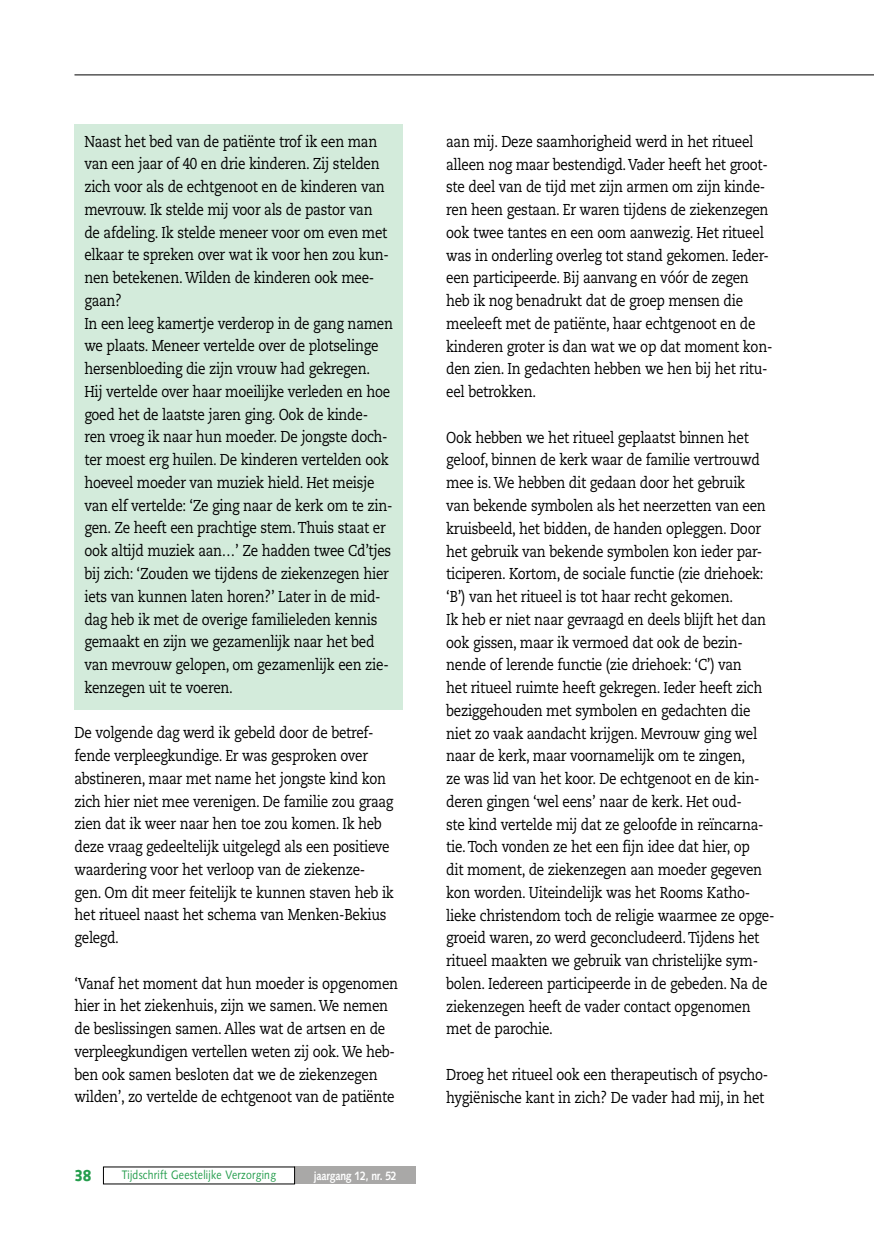
<style>
.page{position:relative;width:874px;height:1241px;background:#fff}
.page>*{position:absolute;margin:0;border:0;box-sizing:border-box;transform-origin:0 0}
.t1{font:15.75px/22.8px "Caecilia";letter-spacing:-.02em;color:#000;scale:.85 1}
.t2{font:900 15.75px "Syntax";color:#249d4c;scale:.85 1}
.t3{font:12.25px "Syntax";letter-spacing:.025em;color:#249d4c;scale:.85 1}
.t4{font:700 12.25px "Syntax";letter-spacing:-.02em;color:#fff;scale:.85 1}
</style>
<div class="page">
<div style="left:74px;top:124px;width:328px;height:585px;background:#d3ebdb"></div>
<hr style="left:74px;top:74px;width:799px;height:1px;background:#000">
<div style="left:294px;top:1166px;width:122px;height:18px;background:#a9a8a7"></div>
<p class="t1" style="left:84px;top:130px;width:364px">Naast het bed van de patiënte trof ik een man van een jaar of 40 en drie kinderen. Zij stelden zich voor als de echtgenoot en de kinderen van mevrouw. Ik stelde mij voor als de pastor van<br>de afdeling. Ik stelde meneer voor om even met elkaar te spreken over wat ik voor hen zou kun&shy;nen betekenen. Wilden de kinderen ook mee&shy;gaan?<br>In een leeg kamertje verderop in de gang namen we plaats. Meneer vertelde over de plotselinge hersenbloeding die zijn vrouw had gekregen.<br>Hij vertelde over haar moeilijke verleden en hoe goed het de laatste jaren ging. Ook de kinde&shy;ren vroeg ik naar hun moeder. De jongste doch&shy;ter moest erg huilen. De kinderen vertelden ook hoeveel moeder van muziek hield. Het meisje van elf vertelde: ‘Ze ging naar de kerk om te zin&shy;gen. Ze heeft een prachtige stem. Thuis staat er ook altijd muziek aan…’ Ze hadden twee Cd’tjes bij zich: ‘Zouden we tijdens de ziekenzegen hier iets van kunnen laten horen?’ Later in de mid&shy;dag heb ik met de overige familieleden kennis gemaakt en zijn we gezamenlijk naar het bed van mevrouw gelopen, om gezamenlijk een zie&shy;kenzegen uit te voeren.</p>
<p class="t1" style="left:74px;top:721px;width:377px">De volgende dag werd ik gebeld door de betref&shy;fende verpleegkundige. Er was gesproken over abstineren, maar met name het jongste kind kon zich hier niet mee verenigen. De familie zou graag zien dat ik weer naar hen toe zou komen. Ik heb deze vraag gedeeltelijk uitgelegd als een positieve waardering voor het verloop van de ziekenze&shy;gen. Om dit meer feitelijk te kunnen staven heb ik het ritueel naast het schema van Menken-Bekius gelegd.</p>
<p class="t1" style="left:74px;top:971px;width:382px">‘Vanaf het moment dat hun moeder is opgenomen hier in het ziekenhuis, zijn we samen. We nemen de beslissingen samen. Alles wat de artsen en de verpleegkundigen vertellen weten zij ook. We heb&shy;ben ook samen besloten dat we de ziekenzegen wilden’, zo vertelde de echtgenoot van de patiënte</p>
<p class="t2" style="left:74px;top:1165px;width:22px">38</p>
<p class="t3" style="left:122px;top:1166px;width:183px">Tijdschrift Geestelijke Verzorging</p>
<p class="t4" style="left:314px;top:1168px;width:99px">jaargang 12, nr. 52</p>
<p class="t1" style="left:446px;top:130px;width:385px">aan mij. Deze saamhorigheid werd in het ritueel alleen nog maar bestendigd. Vader heeft het groot&shy;ste deel van de tijd met zijn armen om zijn kinde&shy;ren heen gestaan. Er waren tijdens de ziekenzegen ook twee tantes en een oom aanwezig. Het ritueel was in onderling overleg tot stand gekomen. Ieder&shy;een participeerde. Bij aanvang en vóór de zegen heb ik nog benadrukt dat de groep mensen die meeleeft met de patiënte, haar echtgenoot en de kinderen groter is dan wat we op dat moment kon&shy;den zien. In gedachten hebben we hen bij het ritu&shy;eel betrokken.</p>
<p class="t1" style="left:446px;top:426px;width:387px">Ook hebben we het ritueel geplaatst binnen het geloof, binnen de kerk waar de familie vertrouwd mee is. We hebben dit gedaan door het gebruik<br>van bekende symbolen als het neerzetten van een kruisbeeld, het bidden, de handen opleggen. Door het gebruik van bekende symbolen kon ieder par&shy;ticiperen. Kortom, de sociale functie (zie driehoek: ‘B’) van het ritueel is tot haar recht gekomen.<br>Ik heb er niet naar gevraagd en deels blijft het dan ook gissen, maar ik vermoed dat ook de bezin&shy;nende of lerende functie (zie driehoek: ‘C’) van<br>het ritueel ruimte heeft gekregen. Ieder heeft zich beziggehouden met symbolen en gedachten die niet zo vaak aandacht krijgen. Mevrouw ging wel naar de kerk, maar voornamelijk om te zingen,<br>ze was lid van het koor. De echtgenoot en de kin&shy;deren gingen ‘wel eens’ naar de kerk. Het oud-<br>ste kind vertelde mij dat ze geloofde in reïncarna&shy;tie. Toch vonden ze het een fijn idee dat hier, op<br>dit moment, de ziekenzegen aan moeder gegeven kon worden. Uiteindelijk was het Rooms Katho&shy;lieke christendom toch de religie waarmee ze opge&shy;groeid waren, zo werd geconcludeerd. Tijdens het ritueel maakten we gebruik van christelijke sym&shy;bolen. Iedereen participeerde in de gebeden. Na de ziekenzegen heeft de vader contact opgenomen met de parochie.</p>
<p class="t1" style="left:446px;top:1063px;width:380px">Droeg het ritueel ook een therapeutisch of psycho&shy;hygiënische kant in zich? De vader had mij, in het</p>
</div>
